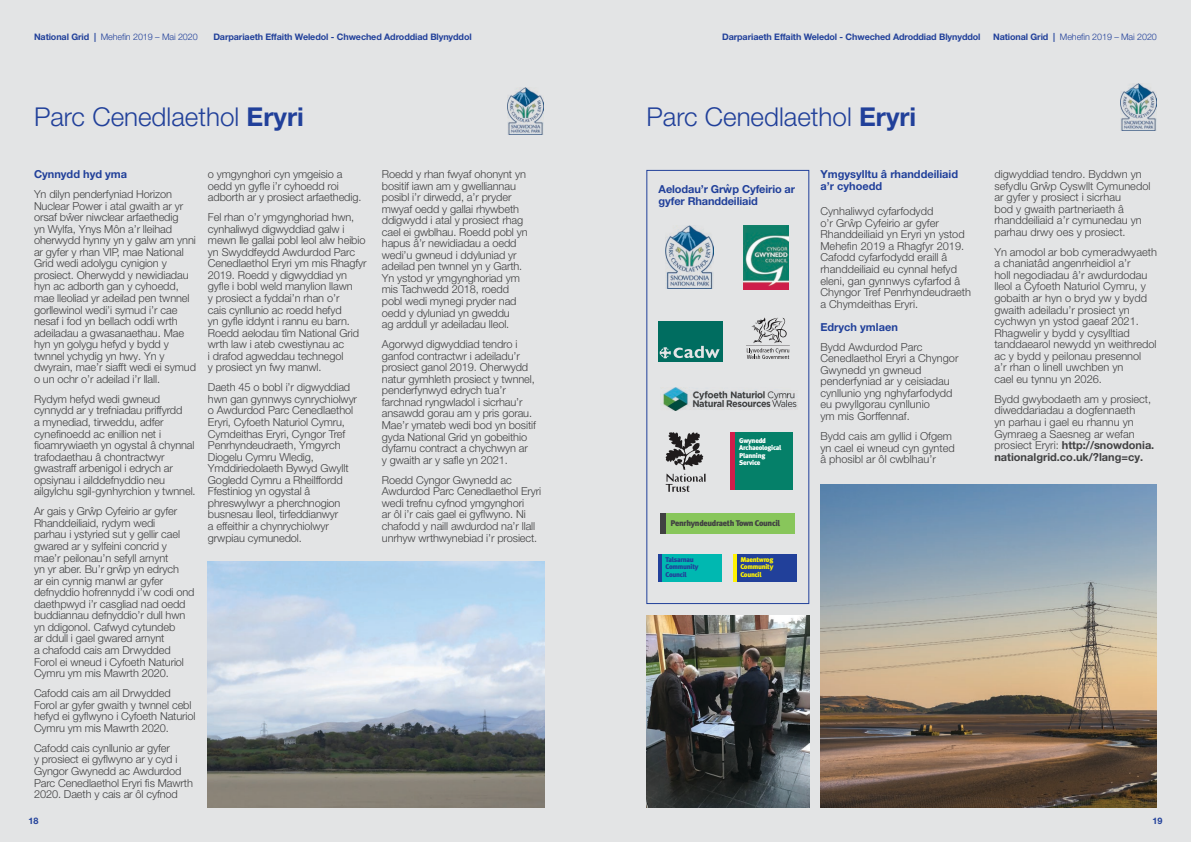
<style>
.page{position:relative;width:1191px;height:842px;background:#fff}
.page>*{position:absolute;margin:0;border:0;box-sizing:border-box;transform-origin:0 0}
.t1{font:300 26px "Helvetica Neue LT Pro";color:#21409a}
.t2{font:300 11px/11.6px "Helvetica Neue LT Pro";letter-spacing:-.01em;color:#414142}
.t3{font:700 11px/11.5px "Helvetica Neue LT Pro";color:#21409a}
.t4{font:700 11px/12.2px "Helvetica Neue LT Std";letter-spacing:-.01em;color:#21409a}
.t5{font:700 9px "Helvetica Neue LT Pro";letter-spacing:-.01em;color:#21409a}
.t6{font:300 9px "Helvetica Neue LT Pro";letter-spacing:-.01em;color:#21409a}
.t7{font:900 8.3px "Meta Plus";letter-spacing:-.035em;color:#414142}
.t8{font:900 6.9px/7.3px "Meta Plus";letter-spacing:-.035em;color:#fff}
.t9{font:900 6.9px/7.3px "Meta Plus";letter-spacing:-.035em;color:#21409a}
.t10{font:900 6.9px/7.3px "Meta Plus";letter-spacing:-.035em;color:#fff203;text-align:justify}
.s1{font-weight:700}
</style>
<div class="page">
<div style="left:595px;top:0;width:596px;height:842px;background:#e3e4e5"></div>
<div style="left:0;top:0;width:595px;height:842px;background:#e3e4e5"></div>
<img style="left:743px;top:226px;width:45px;height:64px">
<img style="left:663px;top:387px;width:134px;height:24px">
<svg style="left:665px;top:432px;width:40px;height:60px"></svg>
<img style="left:820px;top:485px;width:337px;height:323px">
<img style="left:665px;top:225px;width:48px;height:63px">
<img style="left:1120px;top:83px;width:36px;height:48px">
<svg style="left:746px;top:317px;width:44px;height:42px"></svg>
<div style="left:658px;top:321px;width:65px;height:41px;background:#006d60"></div>
<svg style="left:659px;top:346px;width:60px;height:12px"></svg>
<div style="left:730px;top:432px;width:63px;height:58px;background:#058069"></div>
<hr style="left:730px;top:432px;width:4px;height:58px;background:#d01d4a">
<div style="left:660px;top:513px;width:134px;height:21px;background:#88c65b"></div>
<div style="left:660px;top:513px;width:5px;height:21px;background:#414142"></div>
<div style="left:658px;top:554px;width:64px;height:27px;background:#00b8b1"></div>
<div style="left:733px;top:554px;width:64px;height:27px;background:#21409a"></div>
<hr style="left:658px;top:554px;width:4px;height:27px;background:#21409a">
<hr style="left:733px;top:554px;width:3px;height:27px;background:#fff203">
<img style="left:208px;top:562px;width:336px;height:246px">
<img style="left:646px;top:615px;width:163px;height:193px">
<img style="left:508px;top:87px;width:36px;height:47px">
<p class="t6" style="left:34px;top:32px;width:165px"><span class="s1">National Grid |</span> Mehefin 2019 – Mai 2020</p>
<p class="t5" style="left:213px;top:32px;width:260px">Darpariaeth Effaith Weledol - Chweched Adroddiad Blynyddol</p>
<p class="t5" style="left:722px;top:32px;width:260px">Darpariaeth Effaith Weledol - Chweched Adroddiad Blynyddol</p>
<p class="t6" style="left:993px;top:32px;width:165px"><span class="s1">National Grid |</span> Mehefin 2019 – Mai 2020</p>
<h1 class="t1" style="left:34px;top:101px;width:271px">Parc Cenedlaethol <span class="s1">Eryri</span></h1>
<p class="t3" style="left:34px;top:168px;width:95px">Cynnydd hyd yma</p>
<p class="t2" style="left:34px;top:188px;width:163px">Yn dilyn penderfyniad Horizon<br>Nuclear Power i atal gwaith ar yr orsaf bŵer niwclear arfaethedig<br>yn Wylfa, Ynys Môn a’r lleihad oherwydd hynny yn y galw am ynni ar gyfer y rhan VIP, mae National<br>Grid wedi adolygu cynigion y prosiect. Oherwydd y newidiadau hyn ac adborth gan y cyhoedd, mae lleoliad yr adeilad pen twnnel gorllewinol wedi’i symud i’r cae nesaf i fod yn bellach oddi wrth adeiladau a gwasanaethau. Mae hyn yn golygu hefyd y bydd y twnnel ychydig yn hwy. Yn y dwyrain, mae’r siafft wedi ei symud o un ochr o’r adeilad i’r llall.</p>
<p class="t2" style="left:34px;top:393px;width:163px">Rydym hefyd wedi gwneud cynnydd ar y trefniadau priffyrdd<br>a mynediad, tirweddu, adfer cynefinoedd ac enillion net i fioamrywiaeth yn ogystal â chynnal trafodaethau â chontractwyr gwastraff arbenigol i edrych ar opsiynau i ailddefnyddio neu ailgylchu sgil-gynhyrchion y twnnel.</p>
<p class="t2" style="left:34px;top:505px;width:162px">Ar gais y Grŵp Cyfeirio ar gyfer<br>Rhanddeiliaid, rydym wedi<br>parhau i ystyried sut y gellir cael gwared ar y sylfeini concrid y mae’r peilonau’n sefyll arnynt<br>yn yr aber. Bu’r grŵp yn edrych<br>ar ein cynnig manwl ar gyfer defnyddio hofrennydd i’w codi ond daethpwyd i’r casgliad nad oedd buddiannau defnyddio’r dull hwn yn ddigonol. Cafwyd cytundeb<br>ar ddull i gael gwared arnynt<br>a chafodd cais am Drwydded<br>Forol ei wneud i Cyfoeth Naturiol<br>Cymru ym mis Mawrth 2020.</p>
<p class="t2" style="left:34px;top:687px;width:163px">Cafodd cais am ail Drwydded<br>Forol ar gyfer gwaith y twnnel cebl hefyd ei gyflwyno i Cyfoeth Naturiol<br>Cymru ym mis Mawrth 2020.</p>
<p class="t2" style="left:34px;top:742px;width:160px">Cafodd cais cynllunio ar gyfer<br>y prosiect ei gyflwyno ar y cyd i<br>Gyngor Gwynedd ac Awdurdod<br>Parc Cenedlaethol Eryri fis Mawrth<br>2020. Daeth y cais ar ôl cyfnod</p>
<p class="t2" style="left:208px;top:168px;width:155px">o ymgynghori cyn ymgeisio a oedd yn gyfle i’r cyhoedd roi adborth ar y prosiect arfaethedig.</p>
<p class="t2" style="left:208px;top:211px;width:160px">Fel rhan o’r ymgynghoriad hwn, cynhaliwyd digwyddiad galw i mewn lle gallai pobl leol alw heibio yn Swyddfeydd Awdurdod Parc<br>Cenedlaethol Eryri ym mis Rhagfyr<br>2019. Roedd y digwyddiad yn gyfle i bobl weld manylion llawn<br>y prosiect a fyddai’n rhan o’r<br>cais cynllunio ac roedd hefyd<br>yn gyfle iddynt i rannu eu barn.<br>Roedd aelodau tîm National Grid wrth law i ateb cwestiynau ac<br>i drafod agweddau technegol<br>y prosiect yn fwy manwl.</p>
<p class="t2" style="left:208px;top:381px;width:151px">Daeth 45 o bobl i’r digwyddiad hwn gan gynnwys cynrychiolwyr o Awdurdod Parc Cenedlaethol<br>Eryri, Cyfoeth Naturiol Cymru,<br>Cymdeithas Eryri, Cyngor Tref<br>Penrhyndeudraeth, Ymgyrch<br>Diogelu Cymru Wledig,<br>Ymddiriedolaeth Bywyd Gwyllt<br>Gogledd Cymru a Rheilffordd<br>Ffestiniog yn ogystal â phreswylwyr a pherchnogion busnesau lleol, tirfeddianwyr<br>a effeithir a chynrychiolwyr grwpiau cymunedol.</p>
<p class="t2" style="left:382px;top:168px;width:147px">Roedd y rhan fwyaf ohonynt yn bositif iawn am y gwelliannau posibl i’r dirwedd, a’r pryder mwyaf oedd y gallai rhywbeth ddigwydd i atal y prosiect rhag cael ei gwblhau. Roedd pobl yn hapus â’r newidiadau a oedd wedi’u gwneud i ddyluniad yr adeilad pen twnnel yn y Garth.<br>Yn ystod yr ymgynghoriad ym mis Tachwedd 2018, roedd pobl wedi mynegi pryder nad oedd y dyluniad yn gweddu<br>ag arddull yr adeiladau lleol.</p>
<p class="t2" style="left:382px;top:338px;width:156px">Agorwyd digwyddiad tendro i ganfod contractwr i adeiladu’r prosiect ganol 2019. Oherwydd natur gymhleth prosiect y twnnel, penderfynwyd edrych tua’r farchnad ryngwladol i sicrhau’r ansawdd gorau am y pris gorau.<br>Mae’r ymateb wedi bod yn bositif gyda National Grid yn gobeithio dyfarnu contract a chychwyn ar<br>y gwaith ar y safle yn 2021.</p>
<p class="t2" style="left:382px;top:474px;width:161px">Roedd Cyngor Gwynedd ac<br>Awdurdod Parc Cenedlaethol Eryri wedi trefnu cyfnod ymgynghori<br>ar ôl i’r cais gael ei gyflwyno. Ni chafodd y naill awdurdod na’r llall unrhyw wrthwynebiad i’r prosiect.</p>
<h1 class="t1" style="left:646px;top:101px;width:271px">Parc Cenedlaethol <span class="s1">Eryri</span></h1>
<p class="t4" style="left:658px;top:183px;width:138px">Aelodau’r Grw<sup>^</sup> p Cyfeirio ar gyfer Rhanddeiliaid</p>
<p class="t8" style="left:739px;top:437px;width:44px">Gwynedd<br>Archaeological<br>Planning<br>Service</p>
<p class="t7" style="left:670px;top:518px;width:111px">Penrhyndeudraeth Town Council</p>
<p class="t9" style="left:665px;top:556px;width:34px">Talsarnau<br>Community<br>Council</p>
<p class="t10" style="left:740px;top:556px;width:34px">Maentwrog Community Council</p>
<p class="t3" style="left:820px;top:168px;width:139px">Ymgysylltu â rhanddeiliaid a’r cyhoedd</p>
<p class="t2" style="left:820px;top:205px;width:152px">Cynhaliwyd cyfarfodydd<br>o’r Grŵp Cyfeirio ar gyfer<br>Rhanddeiliaid yn Eryri yn ystod<br>Mehefin 2019 a Rhagfyr 2019.<br>Cafodd cyfarfodydd eraill â rhanddeiliaid eu cynnal hefyd eleni, gan gynnwys cyfarfod â<br>Chyngor Tref Penrhyndeudraeth a Chymdeithas Eryri.</p>
<p class="t3" style="left:820px;top:321px;width:79px">Edrych ymlaen</p>
<p class="t2" style="left:820px;top:341px;width:139px">Bydd Awdurdod Parc<br>Cenedlaethol Eryri a Chyngor<br>Gwynedd yn gwneud penderfyniad ar y ceisiadau cynllunio yng nghyfarfodydd eu pwyllgorau cynllunio<br>ym mis Gorffennaf.</p>
<p class="t2" style="left:820px;top:430px;width:136px">Bydd cais am gyllid i Ofgem yn cael ei wneud cyn gynted â phosibl ar ôl cwblhau’r</p>
<p class="t2" style="left:994px;top:168px;width:158px">digwyddiad tendro. Byddwn yn sefydlu Grŵp Cyswllt Cymunedol ar gyfer y prosiect i sicrhau<br>bod y gwaith partneriaeth â rhanddeiliaid a’r cymunedau yn parhau drwy oes y prosiect.</p>
<p class="t2" style="left:994px;top:246px;width:164px">Yn amodol ar bob cymeradwyaeth a chaniatâd angenrheidiol a’r<br>holl negodiadau â’r awdurdodau lleol a Cyfoeth Naturiol Cymru, y gobaith ar hyn o bryd yw y bydd gwaith adeiladu’r prosiect yn cychwyn yn ystod gaeaf 2021.<br>Rhagwelir y bydd y cysylltiad tanddaearol newydd yn weithredol ac y bydd y peilonau presennol<br>a’r rhan o linell uwchben yn<br>cael eu tynnu yn 2026.</p>
<p class="t2" style="left:994px;top:393px;width:161px">Bydd gwybodaeth am y prosiect, diweddariadau a dogfennaeth<br>yn parhau i gael eu rhannu yn<br>Gymraeg a Saesneg ar wefan prosiect Eryri: <span class="s1">http://snowdonia. nationalgrid.co.uk/?lang=cy.</span></p>
<p class="t5" style="left:28px;top:815px;width:12px">18</p>
<p class="t5" style="left:1152px;top:815px;width:12px">19</p>
</div>
